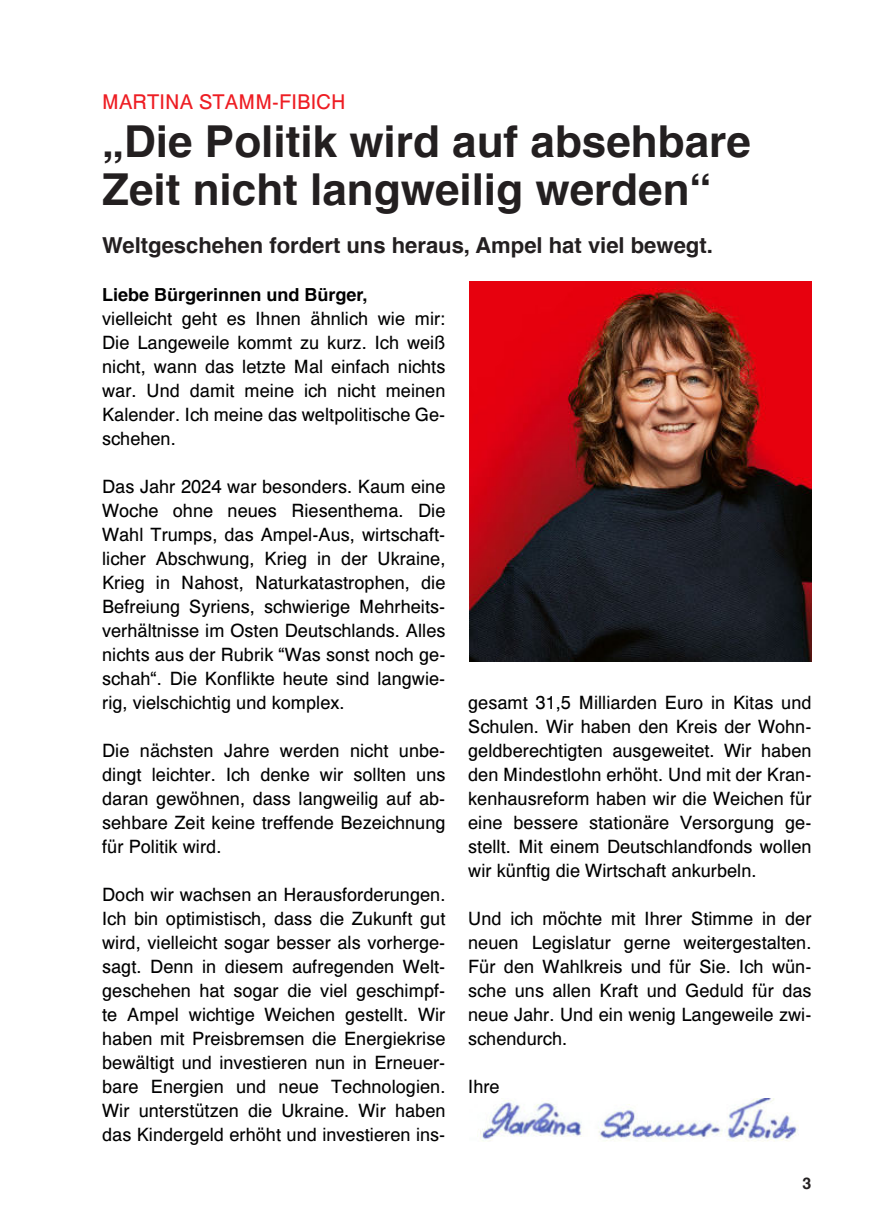
<style>
.page{position:relative;width:874px;height:1225px;background:#fff}
.page>*{position:absolute;margin:0;border:0;box-sizing:border-box;transform-origin:0 0}
.t1{font:44px/48px "Sans BOLD";color:#231f20}
.t2{font:22px "Sans BOLD";color:#231f20}
.t3{font:20px "Sans Normal";color:#ee1d23}
.t4{font:18px/24px "Sans Normal";color:#000001;text-align:justify}
.t5{font:18px "Sans BOLD";color:#000001}
.t6{font:16px "Sans BOLD";color:#231f20}
</style>
<div class="page">
<img style="left:469px;top:281px;width:342px;height:380px">
<img style="left:477px;top:1098px;width:322px;height:43px">
<p class="t3" style="left:102px;top:90px;width:245px">MARTINA STAMM-FIBICH</p>
<h1 class="t1" style="left:102px;top:122px;width:649px">„Die Politik wird auf absehbare<br>Zeit nicht langweilig werden“</h1>
<p class="t2" style="left:102px;top:237px;width:612px">Weltgeschehen fordert uns heraus, Ampel hat viel bewegt.</p>
<p class="t5" style="left:102px;top:288px;width:267px">Liebe Bürgerinnen und Bürger,</p>
<p class="t4" style="left:102px;top:307px;width:345px">vielleicht geht es Ihnen ähnlich wie mir:<br>Die Langeweile kommt zu kurz. Ich weiß nicht, wann das letzte Mal einfach nichts war. Und damit meine ich nicht meinen Kalender. Ich meine das weltpolitische Ge&shy;schehen.</p>
<p class="t4" style="left:102px;top:475px;width:345px">Das Jahr 2024 war besonders. Kaum eine Woche ohne neues Riesenthema. Die Wahl Trumps, das Ampel-Aus, wirtschaft&shy;licher Abschwung, Krieg in der Ukraine, Krieg in Nahost, Naturkatastrophen, die Befreiung Syriens, schwierige Mehrheits&shy;verhältnisse im Osten Deutschlands. Alles nichts aus der Rubrik “Was sonst noch ge&shy;schah“. Die Konflikte heute sind langwie&shy;rig, vielschichtig und komplex.</p>
<p class="t4" style="left:102px;top:738px;width:345px">Die nächsten Jahre werden nicht unbe&shy;dingt leichter. Ich denke wir sollten uns daran gewöhnen, dass langweilig auf ab&shy;sehbare Zeit keine treffende Bezeichnung für Politik wird.</p>
<p class="t4" style="left:102px;top:882px;width:345px">Doch wir wachsen an Herausforderungen.<br>Ich bin optimistisch, dass die Zukunft gut wird, vielleicht sogar besser als vorherge&shy;sagt. Denn in diesem aufregenden Welt&shy;geschehen hat sogar die viel geschimpf&shy;te Ampel wichtige Weichen gestellt. Wir haben mit Preisbremsen die Energiekrise bewältigt und investieren nun in Erneuer&shy;bare Energien und neue Technologien.<br>Wir unterstützen die Ukraine. Wir haben das Kindergeld erhöht und investieren ins-</p>
<p class="t4" style="left:468px;top:690px;width:345px">gesamt 31,5 Milliarden Euro in Kitas und Schulen. Wir haben den Kreis der Wohn&shy;geldberechtigten ausgeweitet. Wir haben den Mindestlohn erhöht. Und mit der Kran&shy;kenhausreform haben wir die Weichen für eine bessere stationäre Versorgung ge&shy;stellt. Mit einem Deutschlandfonds wollen wir künftig die Wirtschaft ankurbeln.</p>
<p class="t4" style="left:468px;top:906px;width:345px">Und ich möchte mit Ihrer Stimme in der neuen Legislatur gerne weitergestalten.<br>Für den Wahlkreis und für Sie. Ich wün&shy;sche uns allen Kraft und Geduld für das neue Jahr. Und ein wenig Langeweile zwi&shy;schendurch.</p>
<p class="t4" style="left:468px;top:1074px;width:33px">Ihre</p>
<p class="t6" style="left:802px;top:1177px;width:10px">3</p>
</div>
